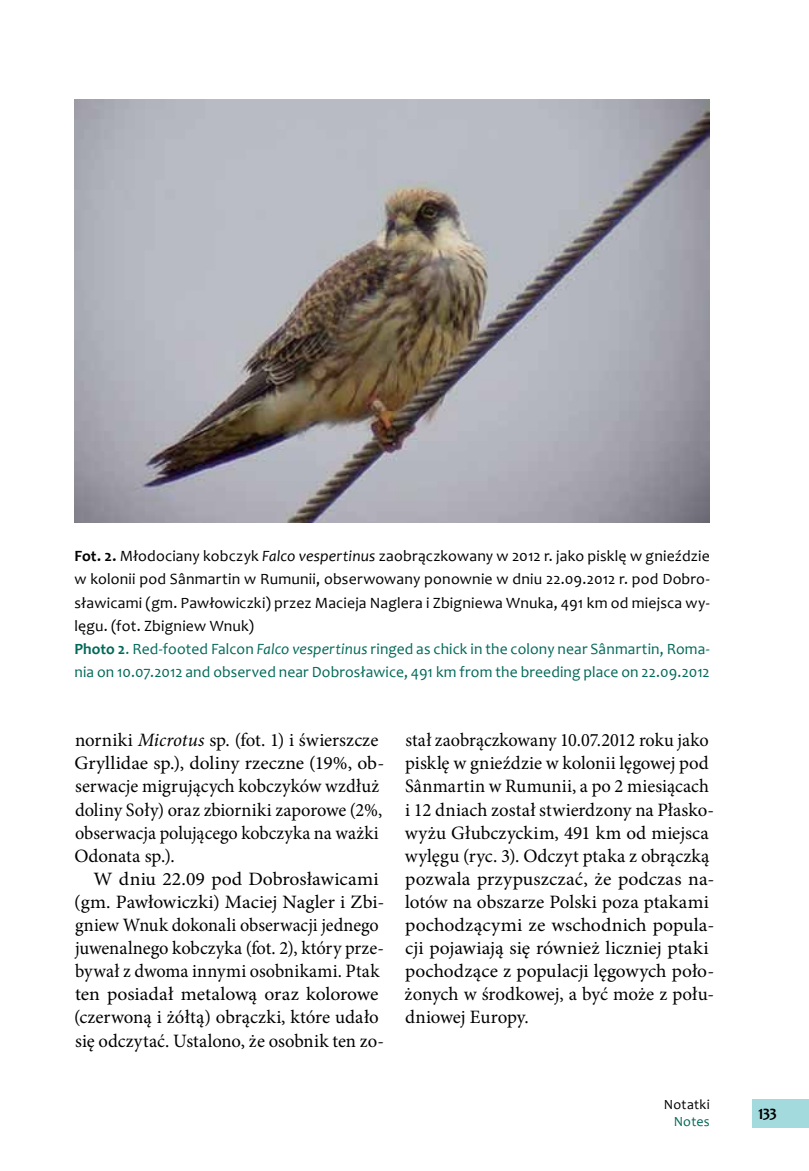
<style>
.page{position:relative;width:809px;height:1171px;background:#fff}
.page>*{position:absolute;margin:0;border:0;box-sizing:border-box;transform-origin:0 0}
.t1{font:18.9px/23.1px "Minion Pro";color:#000}
.t2{font:18.9px/23.1px "Minion Pro";color:#000;scale:1.04 1}
.t3{font:15.75px/23.1px "Candara";letter-spacing:.01em;color:#000}
.t4{font:700 15.75px "Candara";color:#000}
.t5{font:14px "Candara";letter-spacing:.015em;color:#000}
.t6{font:14px "Candara";letter-spacing:.01em;color:#006958}
.s1{font-weight:700}
.s2{font-style:italic}
.s3{font-weight:700;color:#006958}
.s4{color:#006958}
.s5{font-style:italic;color:#006958}
</style>
<div class="page">
<div style="left:752px;top:1099px;width:57px;height:28px;background:#a2dade"></div>
<img style="left:74px;top:99px;width:635px;height:424px">
<p class="t3" style="left:74px;top:544px;width:636px"><span class="s1">Fot. 2.</span> Młodociany kobczyk <span class="s2">Falco vespertinus</span> zaobrączkowany w 2012 r. jako pisklę w gnieździe w kolonii pod Sânmartin w Rumunii, obserwowany ponownie w dniu 22.09.2012 r. pod Dobro&shy;sławicami (gm. Pawłowiczki) przez Macieja Naglera i Zbigniewa Wnuka, 491 km od miejsca wy&shy;lęgu. (fot. Zbigniew Wnuk)<br><span class="s3">Photo 2</span><span class="s4">. Red-footed Falcon</span> <span class="s5">Falco vespertinus</span> <span class="s4">ringed as chick in the colony near Sânmartin, Roma&shy;nia on 10.07.2012 and observed near Dobrosławice, 491 km from the breeding place on 22.09.2012</span></p>
<p class="t1" style="left:74px;top:729px;width:311px">norniki <span class="s2">Microtus</span> sp. (fot. 1) i świerszcze Gryllidae sp.), doliny rzeczne (19%, ob&shy;serwacje migrujących kobczyków wzdłuż doliny Soły) oraz zbiorniki zaporowe (2%, obserwacja polującego kobczyka na ważki Odonata sp.).</p>
<p class="t2" style="left:74px;top:867px;width:300px;text-indent:20px">W dniu 22.09 pod Dobrosławicami (gm. Pawłowiczki) Maciej Nagler i Zbi&shy;gniew Wnuk dokonali obserwacji jednego juwenalnego kobczyka (fot. 2), który prze&shy;bywał z dwoma innymi osobnikami. Ptak ten posiadał metalową oraz kolorowe (czerwoną i żółtą) obrączki, które udało się odczytać. Ustalono, że osobnik ten zo-</p>
<p class="t1" style="left:404px;top:729px;width:311px">stał zaobrączkowany 10.07.2012 roku jako pisklę w gnieździe w kolonii lęgowej pod Sânmartin w Rumunii, a po 2 miesiącach i 12 dniach został stwierdzony na Płasko&shy;wyżu Głubczyckim, 491 km od miejsca wylęgu (ryc. 3). Odczyt ptaka z obrączką pozwala przypuszczać, że podczas na&shy;lotów na obszarze Polski poza ptakami pochodzącymi ze wschodnich popula&shy;cji pojawiają się również liczniej ptaki pochodzące z populacji lęgowych poło&shy;żonych w środkowej, a być może z połu&shy;dniowej Europy.</p>
<p class="t5" style="left:664px;top:1096px;width:47px">Notatki</p>
<p class="t6" style="left:673px;top:1112px;width:37px">Notes</p>
<p class="t4" style="left:758px;top:1103px;width:20px">133</p>
</div>
